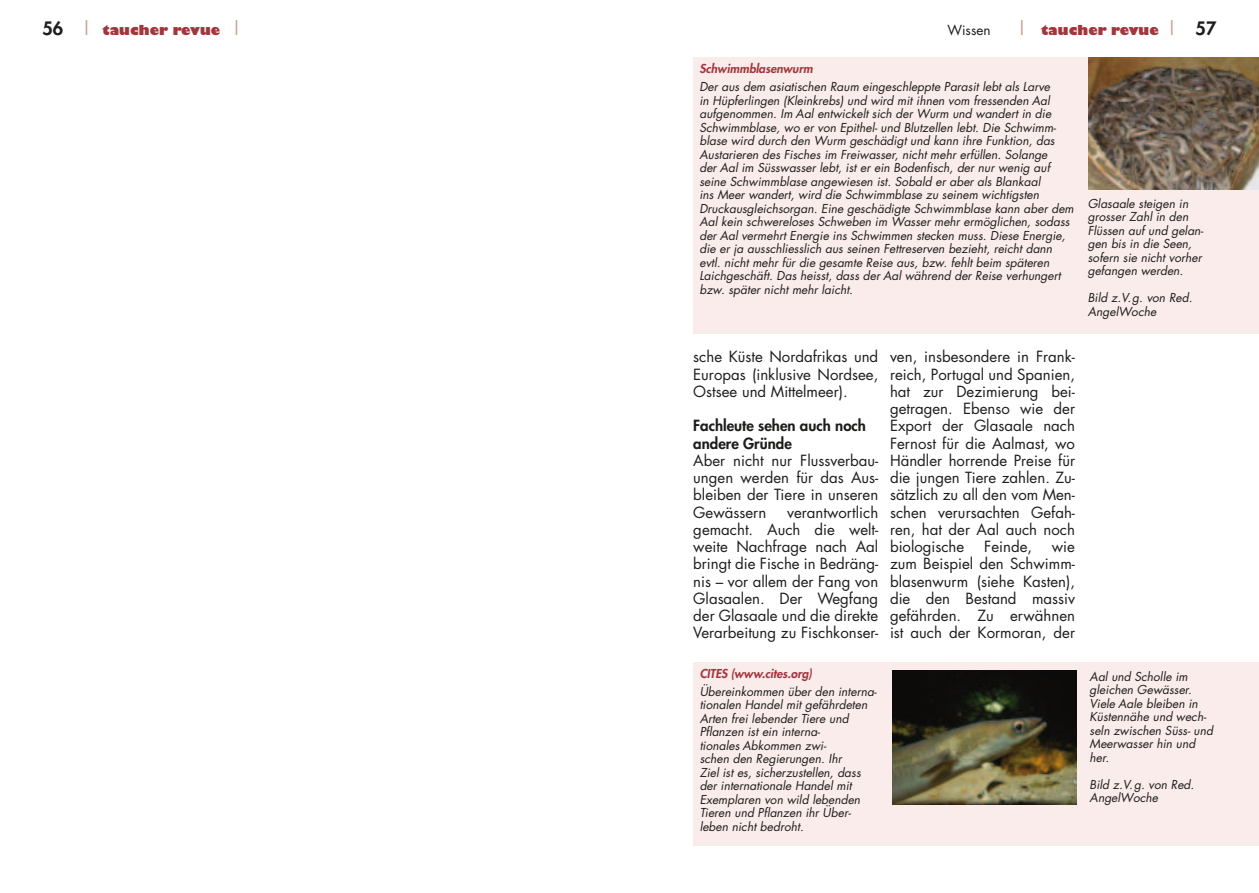
<style>
.page{position:relative;width:1259px;height:893px;background:#fff}
.page>*{position:absolute;margin:0;border:0;box-sizing:border-box;transform-origin:0 0}
.t1{font:15px/17.2px "Futura";color:#1e1d1c;text-align:justify}
.t2{font:800 15px/17.2px "Futura";color:#1e1d1c}
.t3{font:800 13.5px "Gill Sans";color:#a3353d}
.t4{font:13.5px "Futura";color:#1e1d1c}
.t5{font:italic 12px/13.5px "Futura";color:#1e1d1c}
.t6{font:italic 800 12px "Futura";color:#a3353d}
.s1{font-family:"Futura";font-size:18px;color:#1e1d1c}
.s2{font-family:"Futura";font-weight:400;font-size:18px;color:#d0978d}
</style>
<div class="page">
<div style="left:693px;top:57px;width:566px;height:276px;background:#f9eceb"></div>
<img style="left:1088px;top:57px;width:171px;height:132px">
<div style="left:693px;top:662px;width:566px;height:184px;background:#f9eceb"></div>
<img style="left:892px;top:670px;width:184px;height:135px">
<p class="t3" style="left:43px;top:21px;width:201px"><span class="s1">56</span> <span class="s2">|</span> taucher revue <span class="s2">|</span></p>
<p class="t4" style="left:947px;top:20px;width:44px">Wissen</p>
<p class="t3" style="left:1016px;top:21px;width:201px"><span class="s2">|</span> taucher revue <span class="s2">|</span> <span class="s1">57</span></p>
<p class="t6" style="left:699px;top:61px;width:115px">Schwimmblasenwurm</p>
<p class="t5" style="left:699px;top:80px;width:376px">Der aus dem asiatischen Raum eingeschleppte Parasit lebt als Larve<br>in Hüpferlingen (Kleinkrebs) und wird mit ihnen vom fressenden Aal aufgenommen. Im Aal entwickelt sich der Wurm und wandert in die Schwimmblase, wo er von Epithel- und Blutzellen lebt. Die Schwimm&shy;blase wird durch den Wurm geschädigt und kann ihre Funktion, das Austarieren des Fisches im Freiwasser, nicht mehr erfüllen. Solange<br>der Aal im Süsswasser lebt, ist er ein Bodenfisch, der nur wenig auf seine Schwimmblase angewiesen ist. Sobald er aber als Blankaal<br>ins Meer wandert, wird die Schwimmblase zu seinem wichtigsten Druckausgleichsorgan. Eine geschädigte Schwimmblase kann aber dem Aal kein schwereloses Schweben im Wasser mehr ermöglichen, sodass der Aal vermehrt Energie ins Schwimmen stecken muss. Diese Energie, die er ja ausschliesslich aus seinen Fettreserven bezieht, reicht dann evtl. nicht mehr für die gesamte Reise aus, bzw. fehlt beim späteren Laichgeschäft. Das heisst, dass der Aal während der Reise verhungert bzw. später nicht mehr laicht.</p>
<p class="t5" style="left:1087px;top:196px;width:117px">Glasaale steigen in grosser Zahl in den<br>Flüssen auf und gelan&shy;gen bis in die Seen, sofern sie nicht vorher gefangen werden.</p>
<p class="t5" style="left:1087px;top:291px;width:106px">Bild z.V.g. von Red.<br>AngelWoche</p>
<p class="t1" style="left:693px;top:348px;width:186px">sche Küste Nordafrikas und Europas (inklusive Nordsee, Ostsee und Mittelmeer).</p>
<p class="t2" style="left:693px;top:417px;width:174px">Fachleute sehen auch noch andere Gründe</p>
<p class="t1" style="left:693px;top:451px;width:186px">Aber nicht nur Flussverbau&shy;ungen werden für das Aus&shy;bleiben der Tiere in unseren Gewässern</p>
<p class="t1" style="left:693px;top:503px;width:186px;text-indent:94px">verantwortlich gemacht. Auch die welt&shy;weite Nachfrage nach Aal bringt die Fische in Bedräng&shy;nis – vor allem der Fang von Glasaalen. Der Wegfang der Glasaale und die direkte Verarbeitung zu Fischkonser-</p>
<p class="t6" style="left:699px;top:666px;width:114px">CITES (www.cites.org)</p>
<p class="t5" style="left:699px;top:685px;width:178px">Übereinkommen über den interna&shy;tionalen Handel mit gefährdeten<br>Arten frei lebender Tiere und<br>Pflanzen ist ein interna-<br>tionales Abkommen zwi-<br>schen den Regierungen. Ihr<br>Ziel ist es, sicherzustellen, dass der internationale Handel mit<br>Exemplaren von wild lebenden<br>Tieren und Pflanzen ihr Über&shy;leben nicht bedroht.</p>
<p class="t1" style="left:890px;top:348px;width:186px">ven, insbesondere in Frank&shy;reich, Portugal und Spanien, hat zur Dezimierung bei&shy;getragen. Ebenso wie der Export der Glasaale nach Fernost für die Aalmast, wo Händler horrende Preise für die jungen Tiere zahlen. Zu&shy;sätzlich zu all den vom Men&shy;schen verursachten Gefah&shy;ren, hat der Aal auch noch biologische</p>
<p class="t1" style="left:984px;top:538px;width:49px">Feinde,</p>
<p class="t1" style="left:890px;top:538px;width:186px;text-indent:162px">wie zum Beispiel den Schwimm&shy;blasenwurm (siehe Kasten), die den Bestand massiv gefährden. Zu erwähnen ist auch der Kormoran, der</p>
<p class="t5" style="left:1089px;top:669px;width:125px">Aal und Scholle im gleichen Gewässer.<br>Viele Aale bleiben in<br>Küstennähe und wech&shy;seln zwischen Süss- und<br>Meerwasser hin und her.</p>
<p class="t5" style="left:1089px;top:777px;width:106px">Bild z.V.g. von Red.<br>AngelWoche</p>
</div>
